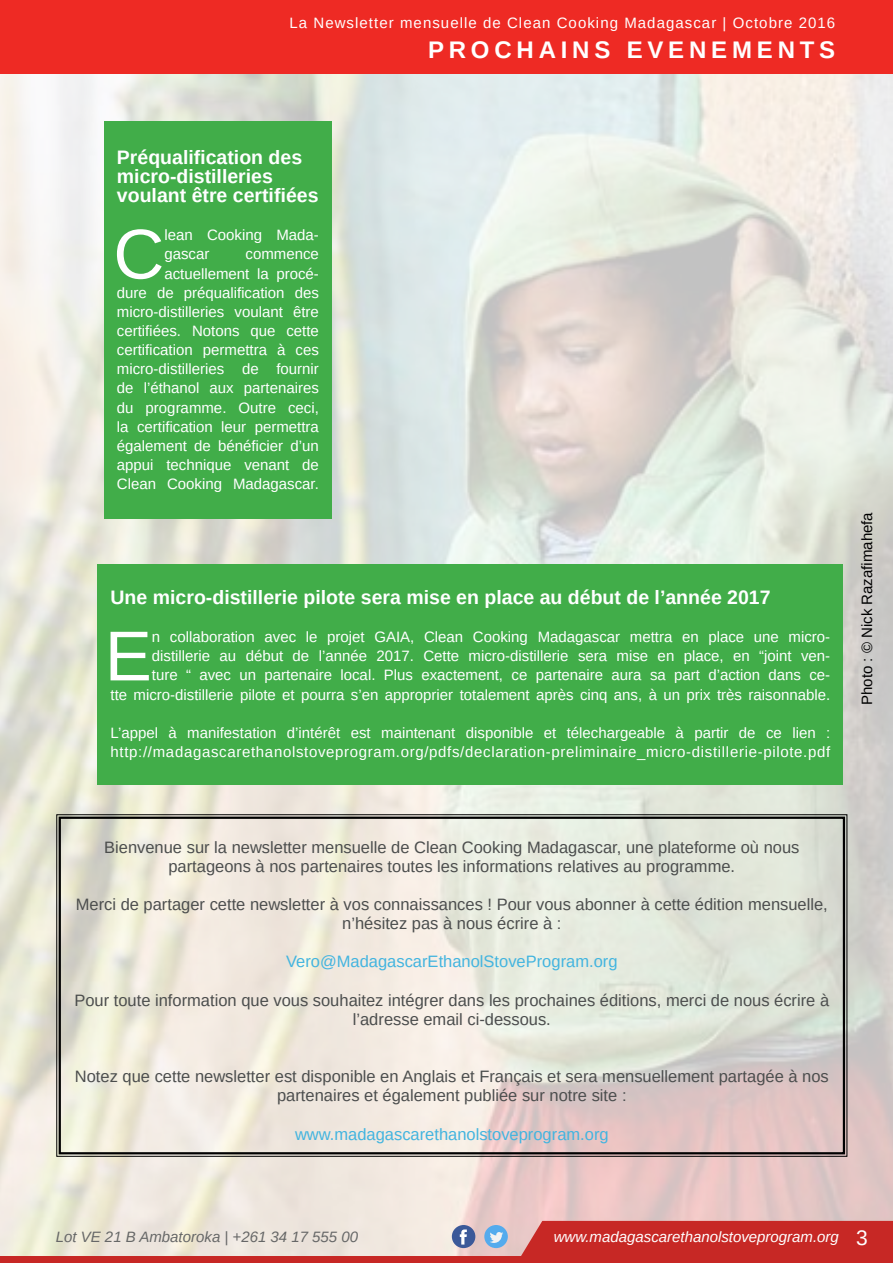
<style>
.page{position:relative;width:893px;height:1263px;background:#fff}
.page>*{position:absolute;margin:0;border:0;box-sizing:border-box;transform-origin:0 0}
.t1{font:70.65px "Arimo";color:#fff}
.t2{font:700 24px "Arimo";letter-spacing:.2em;color:#fff}
.t3{font:700 19.5px/19.2px "Arimo";color:#fff}
.t4{font:16.5px/19.2px "Arimo";color:#4b4d4d;text-align:center}
.t5{font:16.5px "Arimo";color:#42b4df}
.t6{font:15px/19.2px "Arimo";color:#fff;text-align:right}
.t7{font:15px/19.2px "Arimo";letter-spacing:.045em;color:#fff}
.t8{font:15px "Arimo";letter-spacing:.07em;color:#fff}
.t9{font:italic 15px "Arimo";color:#fff}
.t10{font:italic 15px "Arimo";color:#666767}
.t11{font:15px "Arimo";color:#000}
.s1{font-style:normal;font-size:21px}
</style>
<div class="page">
<img style="left:0;top:74px;width:893px;height:1183px">
<div style="left:104px;top:121px;width:228px;height:398px;background:#41ad49"></div>
<svg style="left:56px;top:814px;width:792px;height:343px;background:#e5e0d6"></svg>
<div style="left:59px;top:817px;width:786px;height:337px;border:2px solid #000"></div>
<div style="left:98px;top:564px;width:745px;height:220px;background:#41ad49"></div>
<div style="left:0;top:0;width:893px;height:74px;background:#ee2a24"></div>
<div style="left:0;top:1257px;width:568px;height:6px;background:#c72825"></div>
<div style="left:452px;top:1225px;width:23px;height:23px;background:#3b5999;border-radius:50%"></div>
<svg style="left:460px;top:1229px;width:7px;height:15px"></svg>
<div style="left:484px;top:1225px;width:24px;height:23px;background:#54abed;border-radius:50%"></div>
<svg style="left:490px;top:1221px;width:403px;height:42px;background:#c73533"></svg>
<p class="t8" style="left:289px;top:14px;width:547px">La Newsletter mensuelle de Clean Cooking Madagascar | Octobre 2016</p>
<h2 class="t2" style="left:428px;top:33px;width:409px">pr ocha ins evenements</h2>
<h3 class="t3" style="left:117px;top:148px;width:203px">Préqualification des micro-distilleries voulant être certifiées</h3>
<h1 class="t1" style="left:113px;top:209px;width:52px">C</h1>
<p class="t6" style="left:164px;top:226px;width:156px;text-align:left">lean Cooking Mada&shy;gascar</p>
<p class="t6" style="left:117px;top:245px;width:203px">commence<br>actuellement la procé-<br>dure de préqualification des micro-distilleries voulant être certifiées. Notons que cette certification permettra à ces micro-distilleries de fournir de l’éthanol aux partenaires du programme. Outre ceci, la certification leur permettra également de bénéficier d’un appui technique venant de<br>Clean Cooking Madagascar.</p>
<h3 class="t3" style="left:111px;top:588px;width:662px">Une micro-distillerie pilote sera mise en place au début de l’année 2017</h3>
<h1 class="t1" style="left:105px;top:611px;width:49px">E</h1>
<p class="t6" style="left:111px;top:627px;width:721px">n collaboration avec le projet GAIA, Clean Cooking Madagascar mettra en place une micro&shy;distillerie au début de l’année 2017. Cette micro-distillerie sera mise en place, en “joint ven-<br>ture “ avec un partenaire local. Plus exactement, ce partenaire aura sa part d’action dans ce-<br>tte micro-distillerie pilote et pourra s’en approprier totalement après cinq ans, à un prix très raisonnable.</p>
<p class="t7" style="left:111px;top:723px;width:721px">L’appel à manifestation d’intérêt est maintenant disponible et télechargeable à partir de ce lien : http://madagascarethanolstoveprogram.org/pdfs/declaration-preliminaire_micro-distillerie-pilote.pdf</p>
<p class="t11" style="left:857px;top:705px;width:194px;rotate:-90deg">Photo : © Nick Razafimahefa</p>
<p class="t4" style="left:104px;top:837px;width:697px">Bienvenue sur la newsletter mensuelle de Clean Cooking Madagascar, une plateforme où nous partageons à nos partenaires toutes les informations relatives au programme.</p>
<p class="t4" style="left:76px;top:895px;width:754px">Merci de partager cette newsletter à vos connaissances ! Pour vous abonner à cette édition mensuelle, n’hésitez pas à nous écrire à :</p>
<p class="t5" style="left:286px;top:951px;width:333px">Vero@MadagascarEthanolStoveProgram.org</p>
<p class="t4" style="left:74px;top:990px;width:756px">Pour toute information que vous souhaitez intégrer dans les prochaines éditions, merci de nous écrire à l’adresse email ci-dessous.</p>
<p class="t4" style="left:75px;top:1067px;width:755px">Notez que cette newsletter est disponible en Anglais et Français et sera mensuellement partagée à nos partenaires et également publiée sur notre site :</p>
<p class="t5" style="left:295px;top:1123px;width:315px">www.madagascarethanolstoveprogram.org</p>
<p class="t10" style="left:56px;top:1227px;width:304px">Lot VE 21 B Ambatoroka | +261 34 17 555 00</p>
<p class="t9" style="left:554px;top:1227px;width:315px">www.madagascarethanolstoveprogram.org <span class="s1">3</span></p>
</div>
